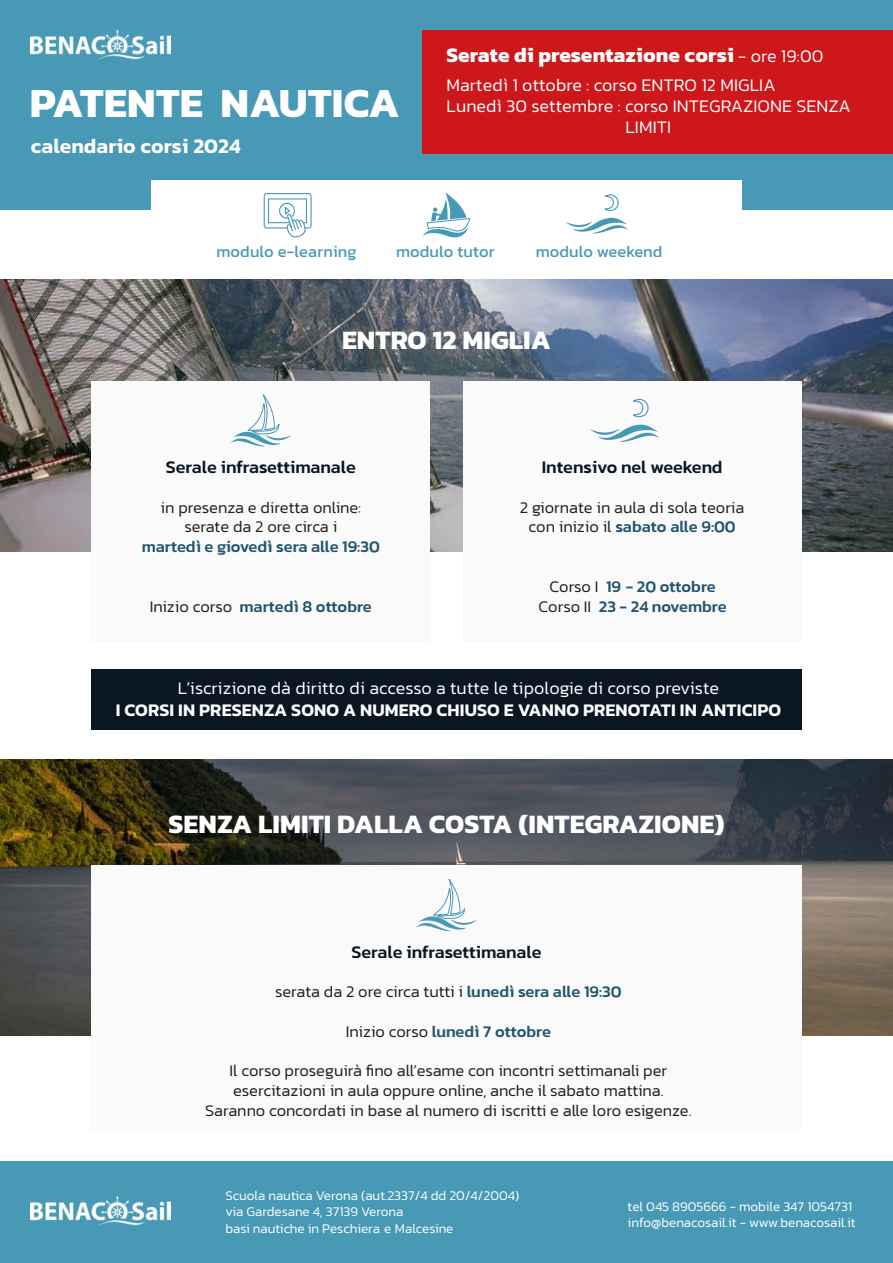
<style>
.page{position:relative;width:893px;height:1263px;background:#fff}
.page>*{position:absolute;margin:0;border:0;box-sizing:border-box;transform-origin:0 0}
.t1{font:700 42px "Kanit";letter-spacing:.005em;color:#fff}
.t2{font:700 27px "Kanit";letter-spacing:.005em;color:#fff}
.t3{font:700 21px "Kanit";letter-spacing:.005em;color:#fff}
.t4{font:600 21px "Kanit";letter-spacing:.005em;color:#fff}
.t5{font:300 18px "Kanit";letter-spacing:.005em;color:#fff}
.t6{font:500 18px "Kanit";color:#0a1622}
.t7{font:600 18px "Kanit";letter-spacing:.005em;color:#fff}
.t8{font:300 16.5px/19.8px "Kanit";color:#1d1d1b;text-align:center}
.t9{font:500 16.5px/20.5px "Kanit";color:#23556f;text-align:center}
.t10{font:16.5px "Kanit";letter-spacing:.005em;color:#4899b5}
.t11{font:300 13.5px/16.6px "Kanit";color:#fff}
.s1{font-weight:300;font-size:18px}
.s2{font-weight:300;color:#1d1d1b}
.s3{font-weight:500;color:#23556f}
.s4{font-weight:300;color:#1c1f1f}
</style>
<div class="page">
<div style="left:0;top:0;width:893px;height:209px;background:#4899b5"></div>
<div style="left:0;top:1161px;width:893px;height:102px;background:#4899b5"></div>
<div style="left:91px;top:670px;width:710px;height:60px;background:#0a1622"></div>
<div style="left:151px;top:180px;width:591px;height:100px;background:#fff"></div>
<svg style="left:264px;top:193px;width:48px;height:44px"></svg>
<img style="left:0;top:280px;width:893px;height:271px">
<img style="left:0;top:760px;width:893px;height:275px">
<div style="left:91px;top:381px;width:339px;height:260px;background:#fbfafa"></div>
<div style="left:91px;top:865px;width:710px;height:266px;background:#fbfafa"></div>
<div style="left:463px;top:381px;width:338px;height:260px;background:#fbfafa"></div>
<svg style="left:590px;top:424px;width:69px;height:18px"></svg>
<svg style="left:633px;top:398px;width:16px;height:19px"></svg>
<svg style="left:566px;top:218px;width:62px;height:16px"></svg>
<svg style="left:604px;top:194px;width:15px;height:17px"></svg>
<svg style="left:423px;top:193px;width:47px;height:45px"></svg>
<img style="left:31px;top:31px;width:140px;height:29px">
<img style="left:31px;top:1197px;width:140px;height:29px">
<svg style="left:231px;top:376px;width:60px;height:71px"></svg>
<svg style="left:416px;top:861px;width:61px;height:70px"></svg>
<div style="left:423px;top:30px;width:470px;height:124px;background:#cd171a"></div>
<h1 class="t1" style="left:30px;top:70px;width:372px">PATENTE NAUTICA</h1>
<p class="t4" style="left:31px;top:130px;width:211px">calendario corsi 2024</p>
<p class="t3" style="left:446px;top:38px;width:378px">Serate di presentazione corsi <span class="s1">- ore 19:00</span></p>
<p class="t5" style="left:446px;top:72px;width:331px">Martedì 1 ottobre : corso ENTRO 12 MIGLIA</p>
<p class="t5" style="left:446px;top:93px;width:406px">Lunedì 30 settembre : corso INTEGRAZIONE SENZA</p>
<p class="t5" style="left:625px;top:114px;width:47px">LIMITI</p>
<p class="t10" style="left:217px;top:239px;width:141px">modulo e-learning</p>
<p class="t10" style="left:396px;top:239px;width:100px">modulo tutor</p>
<p class="t10" style="left:536px;top:239px;width:128px">modulo weekend</p>
<h2 class="t2" style="left:342px;top:319px;width:210px">ENTRO 12 MIGLIA</h2>
<p class="t6" style="left:166px;top:453px;width:192px">Serale infrasettimanale</p>
<p class="t8" style="left:161px;top:497px;width:202px">in presenza e diretta online: serate da 2 ore circa i</p>
<p class="t9" style="left:142px;top:536px;width:239px">martedì e giovedì sera alle 19:30</p>
<p class="t9" style="left:150px;top:595px;width:224px"><span class="s2">Inizio corso</span> martedì 8 ottobre</p>
<p class="t6" style="left:542px;top:453px;width:182px">Intensivo nel weekend</p>
<p class="t8" style="left:520px;top:497px;width:226px">2 giornate in aula di sola teoria con inizio il <span class="s3">sabato alle 9:00</span></p>
<p class="t9" style="left:538px;top:576px;width:190px"><span class="s4">Corso I</span> 19 - 20 ottobre<br><span class="s4">Corso II</span> 23 - 24 novembre</p>
<p class="t5" style="left:178px;top:675px;width:543px">L’iscrizione dà diritto di accesso a tutte le tipologie di corso previste</p>
<p class="t7" style="left:116px;top:696px;width:667px">I CORSI IN PRESENZA SONO A NUMERO CHIUSO E VANNO PRENOTATI IN ANTICIPO</p>
<h2 class="t2" style="left:168px;top:803px;width:557px">SENZA LIMITI DALLA COSTA (INTEGRAZIONE)</h2>
<p class="t6" style="left:351px;top:938px;width:192px">Serale infrasettimanale</p>
<p class="t8" style="left:275px;top:981px;width:348px">serata da 2 ore circa tutti i <span class="s3">lunedì sera alle 19:30</span></p>
<p class="t9" style="left:346px;top:1020px;width:207px"><span class="s2">Inizio corso</span> lunedì 7 ottobre</p>
<p class="t8" style="left:205px;top:1060px;width:488px">Il corso proseguirà fino all’esame con incontri settimanali per esercitazioni in aula oppure online, anche il sabato mattina.<br>Saranno concordati in base al numero di iscritti e alle loro esigenze.</p>
<p class="t11" style="left:225px;top:1187px;width:294px">Scuola nautica Verona (aut.2337/4 dd 20/4/2004) via Gardesane 4, 37139 Verona<br>basi nautiche in Peschiera e Malcesine</p>
<p class="t11" style="left:628px;top:1198px;width:229px;line-height:16.2px">tel 045 8905666 - mobile 347 1054731 info@benacosail.it - www.benacosail.it</p>
</div>
